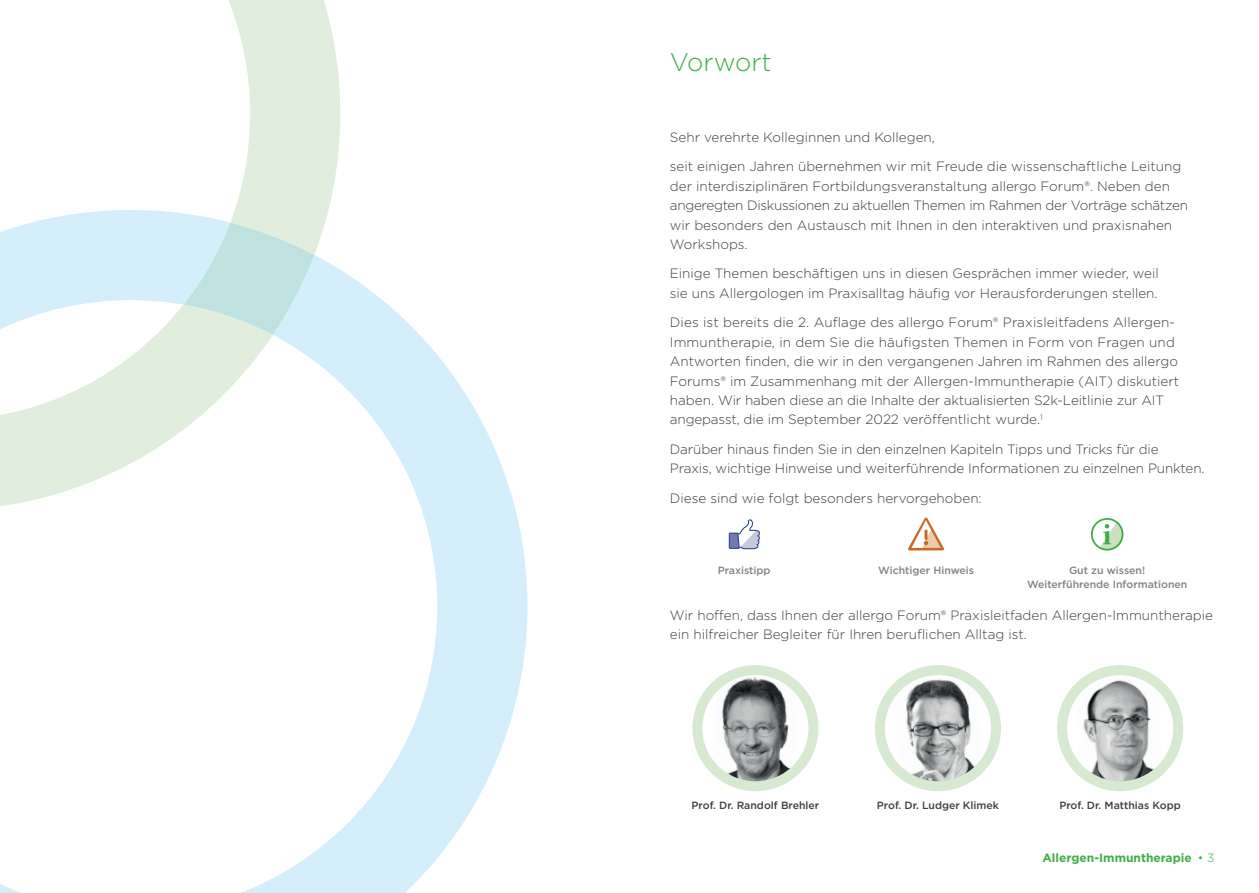
<style>
.page{position:relative;width:1259px;height:893px;background:#fff}
.page>*{position:absolute;margin:0;border:0;box-sizing:border-box;transform-origin:0 0}
.t1{font:300 25.5px "Gotham";color:#40ae49}
.t2{font:300 13.5px/19.5px "Gotham";color:#3e3e3f}
.t3{font:700 12px "Gotham";color:#40ae49}
.t4{font:500 10.5px/13.5px "Gotham";color:#838283;text-align:center}
.t5{font:500 10.5px "Gotham";color:#3e3e3f}
.s1{font-weight:300}
</style>
<div class="page">
<svg style="left:228px;top:0;width:112px;height:210px;fill:#e1eedd"></svg>
<svg style="left:0;top:210px;width:527px;height:683px"></svg>
<svg style="left:183px;top:223px;width:131px;height:112px;background:#cae7e6"></svg>
<svg style="left:1057px;top:665px;width:126px;height:126px"></svg>
<svg style="left:875px;top:665px;width:126px;height:126px"></svg>
<svg style="left:692px;top:665px;width:126px;height:126px"></svg>
<svg style="left:729px;top:519px;width:31px;height:30px"></svg>
<svg style="left:908px;top:517px;width:36px;height:33px"></svg>
<svg style="left:1091px;top:518px;width:32px;height:33px"></svg>
<h1 class="t1" style="left:670px;top:46px;width:103px">Vorwort</h1>
<p class="t2" style="left:670px;top:122px;width:513px;line-height:29.2px">Sehr verehrte Kolleginnen und Kollegen,<br>seit einigen Jahren übernehmen wir mit Freude die wissenschaftliche Leitung</p>
<p class="t2" style="left:670px;top:176px;width:519px">der interdisziplinären Fortbildungsveranstaltung allergo Forum®. Neben den angeregten Diskussionen zu aktuellen Themen im Rahmen der Vorträge schätzen wir besonders den Austausch mit Ihnen in den interaktiven und praxisnahen Workshops.</p>
<p class="t2" style="left:670px;top:263px;width:490px">Einige Themen beschäftigen uns in diesen Gesprächen immer wieder, weil sie uns Allergologen im Praxisalltag häufig vor Herausforderungen stellen.</p>
<p class="t2" style="left:670px;top:312px;width:511px">Dies ist bereits die 2. Auflage des allergo Forum® Praxisleitfadens Allergen-Immuntherapie, in dem Sie die häufigsten Themen in Form von Fragen und Antworten finden, die wir in den vergangenen Jahren im Rahmen des allergo Forums® im Zusammenhang mit der Allergen-Immuntherapie (AIT) diskutiert haben. Wir haben diese an die Inhalte der aktualisierten S2k-Leitlinie zur AIT angepasst, die im September 2022 veröffentlicht wurde.<sup>1</sup></p>
<p class="t2" style="left:670px;top:439px;width:536px">Darüber hinaus finden Sie in den einzelnen Kapiteln Tipps und Tricks für die<br>Praxis, wichtige Hinweise und weiterführende Informationen zu einzelnen Punkten.</p>
<p class="t2" style="left:670px;top:488px;width:313px">Diese sind wie folgt besonders hervorgehoben:</p>
<p class="t4" style="left:718px;top:564px;width:54px">Praxistipp</p>
<p class="t4" style="left:878px;top:564px;width:97px">Wichtiger Hinweis</p>
<p class="t4" style="left:1027px;top:564px;width:162px">Gut zu wissen!<br>Weiterführende Informationen</p>
<p class="t2" style="left:670px;top:605px;width:544px">Wir hoffen, dass Ihnen der allergo Forum® Praxisleitfaden Allergen-Immuntherapie ein hilfreicher Begleiter für Ihren beruflichen Alltag ist.</p>
<p class="t5" style="left:691px;top:798px;width:129px">Prof. Dr. Randolf Brehler</p>
<p class="t5" style="left:877px;top:798px;width:124px">Prof. Dr. Ludger Klimek</p>
<p class="t5" style="left:1059px;top:798px;width:123px">Prof. Dr. Matthias Kopp</p>
<p class="t3" style="left:1042px;top:850px;width:173px">Allergen-Immuntherapie <span class="s1">• 3</span></p>
</div>
